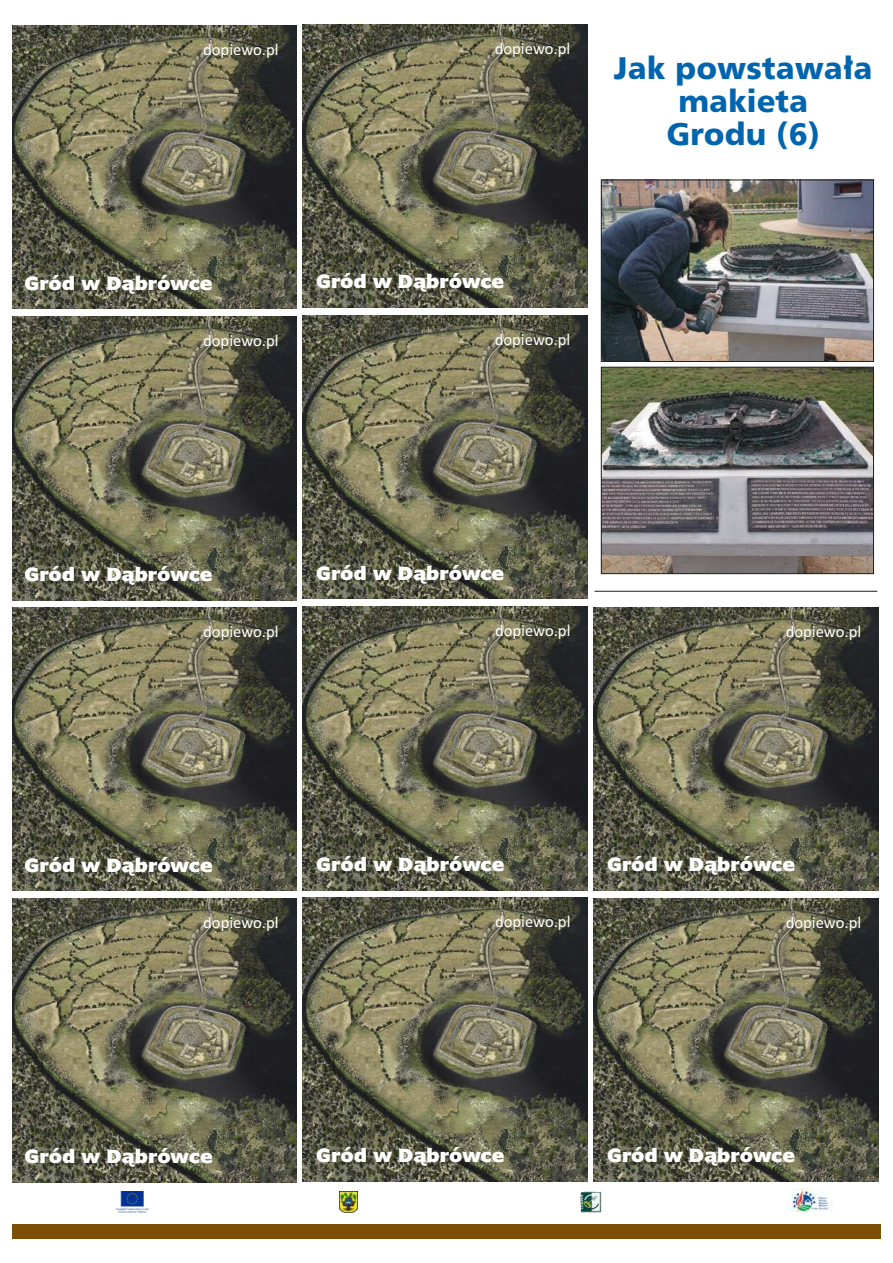
<style>
.page{position:relative;width:893px;height:1263px;background:#fff}
.page>*{position:absolute;margin:0;border:0;box-sizing:border-box;transform-origin:0 0}
.t1{font:30px/33px "Humnst 777 Blk PL";color:#0065af;text-align:center}
.t2{font:900 18.3px "Verdana Pro";color:#fff}
.t3{font:16.65px "Calibri";color:#fff}
</style>
<div class="page">
<img style="left:302px;top:24px;width:286px;height:284px">
<img style="left:12px;top:26px;width:284px;height:283px">
<img style="left:302px;top:316px;width:286px;height:283px">
<img style="left:12px;top:317px;width:284px;height:283px">
<img style="left:303px;top:607px;width:285px;height:283px">
<img style="left:593px;top:607px;width:286px;height:283px">
<img style="left:303px;top:898px;width:285px;height:283px">
<img style="left:593px;top:898px;width:286px;height:284px">
<img style="left:12px;top:608px;width:284px;height:283px">
<img style="left:12px;top:899px;width:284px;height:283px">
<div style="left:12px;top:1224px;width:869px;height:14px;background:#7d4e06"></div>
<img style="left:116px;top:1191px;width:32px;height:21px">
<img style="left:339px;top:1191px;width:19px;height:21px">
<img style="left:580px;top:1191px;width:22px;height:22px">
<img style="left:788px;top:1188px;width:44px;height:23px">
<img style="left:603px;top:182px;width:269px;height:178px">
<div style="left:601px;top:180px;width:273px;height:182px;border:1px solid #241f1f"></div>
<img style="left:603px;top:369px;width:269px;height:203px">
<div style="left:601px;top:367px;width:273px;height:207px;border:1px solid #241f1f"></div>
<hr style="left:594px;top:591px;width:283px;height:1px;background:#241f1f">
<p class="t3" style="left:203px;top:38px;width:77px">dopiewo.pl</p>
<p class="t3" style="left:495px;top:37px;width:77px">dopiewo.pl</p>
<h1 class="t1" style="left:614px;top:50px;width:260px">Jak powstawała makieta<br>Grodu (6)</h1>
<p class="t2" style="left:24px;top:271px;width:190px">Gród w Dąbrówce</p>
<p class="t3" style="left:203px;top:329px;width:77px">dopiewo.pl</p>
<p class="t2" style="left:316px;top:270px;width:190px">Gród w Dąbrówce</p>
<p class="t3" style="left:495px;top:328px;width:77px">dopiewo.pl</p>
<p class="t2" style="left:24px;top:562px;width:190px">Gród w Dąbrówce</p>
<p class="t3" style="left:203px;top:620px;width:77px">dopiewo.pl</p>
<p class="t2" style="left:316px;top:561px;width:190px">Gród w Dąbrówce</p>
<p class="t3" style="left:495px;top:619px;width:77px">dopiewo.pl</p>
<p class="t3" style="left:786px;top:619px;width:77px">dopiewo.pl</p>
<p class="t2" style="left:24px;top:853px;width:190px">Gród w Dąbrówce</p>
<p class="t3" style="left:203px;top:911px;width:77px">dopiewo.pl</p>
<p class="t2" style="left:316px;top:852px;width:190px">Gród w Dąbrówce</p>
<p class="t3" style="left:495px;top:910px;width:77px">dopiewo.pl</p>
<p class="t2" style="left:607px;top:852px;width:190px">Gród w Dąbrówce</p>
<p class="t3" style="left:786px;top:911px;width:77px">dopiewo.pl</p>
<p class="t2" style="left:24px;top:1144px;width:190px">Gród w Dąbrówce</p>
<p class="t2" style="left:316px;top:1143px;width:190px">Gród w Dąbrówce</p>
<p class="t2" style="left:607px;top:1143px;width:190px">Gród w Dąbrówce</p>
</div>
